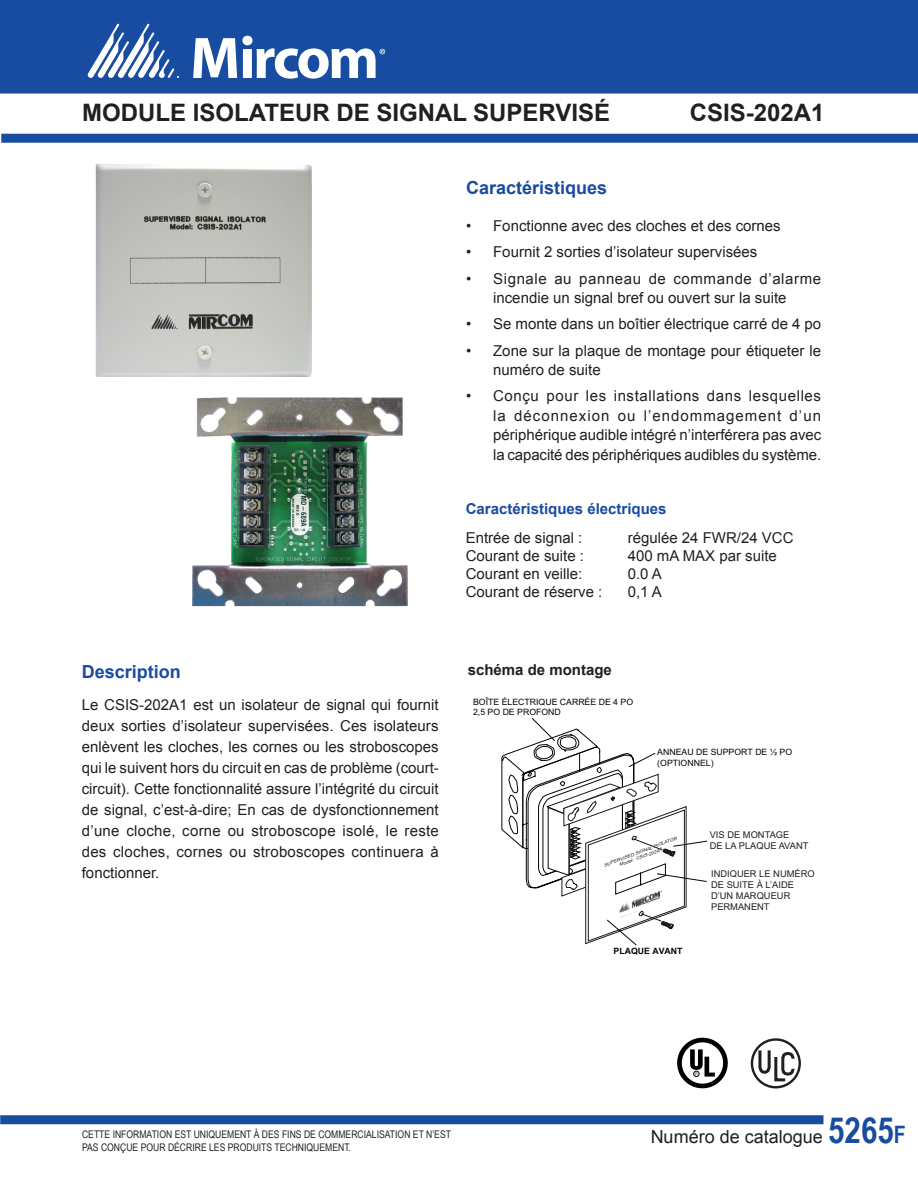
<style>
.page{position:relative;width:918px;height:1188px;background:#fff}
.page>*{position:absolute;margin:0;border:0;box-sizing:border-box;transform-origin:0 0}
.t1{font:700 36px "Arial Narrow";color:#184ca0}
.t2{font:700 24px "Arial";color:#231f20}
.t3{font:18px "Arial";color:#231f20}
.heading_1{font:700 18px "Arial";color:#184ca0}
.heading_3{font:700 18px "Arial";color:#184ca0}
.t4{font:15px/21px "Arial";color:#231f20;text-align:justify}
.t5{font:700 15px "Arial";color:#184ca0}
.t6{font:700 15px "Arial";color:#231f20}
.t7{font:10.5px "Arial Narrow";color:#231f20}
.t8{font:9.3px/11.2px "Arial";color:#231f20}
.t9{font:8.7px/10.5px "Arial";color:#050504}
.t10{font:700 8.7px "Arial";color:#050504}
.t11{font:italic 4.35px/5.2px "Arial";color:#231f20;scale:1.14 1}
.s1{font-size:24px}
</style>
<div class="page">
<div style="left:1px;top:1px;width:917px;height:92px;background:#184ca0"></div>
<div style="left:0;top:0;width:918px;height:94px;border:2px solid #184ca0"></div>
<div style="left:0;top:1115px;width:823px;height:9px;background:#184ca0"></div>
<div style="left:1px;top:134px;width:917px;height:9px;background:#184ca0"></div>
<svg style="left:88px;top:24px;width:91px;height:54px"></svg>
<svg style="left:193px;top:36px;width:192px;height:43px"></svg>
<svg style="left:677px;top:1038px;width:51px;height:50px"></svg>
<div style="left:751px;top:1038px;width:50px;height:50px;border:2px solid #231f20;border-radius:50%"></div>
<svg style="left:757px;top:1047px;width:40px;height:36px"></svg>
<img style="left:192px;top:397px;width:216px;height:210px">
<img style="left:96px;top:164px;width:216px;height:213px">
<svg style="left:501px;top:718px;width:206px;height:228px"></svg>
<p class="t2" style="left:82px;top:97px;width:530px">MODULE ISOLATEUR DE SIGNAL SUPERVISÉ</p>
<p class="t2" style="left:690px;top:97px;width:136px">CSIS-202A1</p>
<p class="heading_1" style="left:466px;top:175px;width:143px">Caractéristiques</p>
<p class="t4" style="left:466px;top:215px;width:316px">• Fonctionne avec des cloches et des cornes</p>
<p class="t4" style="left:466px;top:242px;width:293px">• Fournit 2 sorties d’isolateur supervisées</p>
<p class="t4" style="left:466px;top:269px;width:357px;line-height:19.5px;text-align:center">• Signale au panneau de commande d’alarme incendie un signal bref ou ouvert sur la suite</p>
<p class="t4" style="left:466px;top:314px;width:357px">• Se monte dans un boîtier électrique carré de 4 po</p>
<p class="t4" style="left:493px;top:341px;width:330px;line-height:19.5px;text-indent:-27px">• Zone sur la plaque de montage pour étiqueter le numéro de suite</p>
<p class="t4" style="left:493px;top:386px;width:330px;line-height:19.5px;text-indent:-27px">• Conçu pour les installations dans lesquelles la déconnexion ou l’endommagement d’un périphérique audible intégré n’interférera pas avec la capacité des périphériques audibles du système.</p>
<p class="heading_3" style="left:82px;top:660px;width:101px">Description</p>
<p class="t4" style="left:82px;top:694px;width:359px">Le CSIS-202A1 est un isolateur de signal qui fournit deux sorties d’isolateur supervisées. Ces isolateurs enlèvent les cloches, les cornes ou les stroboscopes qui le suivent hors du circuit en cas de problème (court&shy;circuit). Cette fonctionnalité assure l’intégrité du circuit de signal, c’est-à-dire; En cas de dysfonctionnement d’une cloche, corne ou stroboscope isolé, le reste des cloches, cornes ou stroboscopes continuera à fonctionner.</p>
<p class="t5" style="left:466px;top:499px;width:202px">Caractéristiques électriques</p>
<p class="t4" style="left:466px;top:528px;width:118px">Entrée de signal :</p>
<p class="t4" style="left:628px;top:528px;width:167px">régulée 24 FWR/24 VCC</p>
<p class="t4" style="left:466px;top:546px;width:120px">Courant de suite :</p>
<p class="t4" style="left:628px;top:546px;width:151px">400 mA MAX par suite</p>
<p class="t4" style="left:466px;top:564px;width:118px">Courant en veille:</p>
<p class="t4" style="left:628px;top:564px;width:36px">0.0 A</p>
<p class="t4" style="left:466px;top:582px;width:138px">Courant de réserve :</p>
<p class="t4" style="left:628px;top:582px;width:36px">0,1 A</p>
<p class="t6" style="left:468px;top:660px;width:146px">schéma de montage</p>
<p class="t9" style="left:473px;top:696px;width:162px">BOÎTE ÉLECTRIQUE CARRÉE DE 4 PO<br>2,5 PO DE PROFOND</p>
<p class="t9" style="left:657px;top:747px;width:136px">ANNEAU DE SUPPORT DE ½ PO (OPTIONNEL)</p>
<p class="t11" style="left:617px;top:858px;width:57px;text-indent:-15px;rotate:-21deg">SUPERVISED SIGNAL ISOLATOR<br>Model: CSIS-202A1</p>
<p class="t8" style="left:710px;top:829px;width:100px">VIS DE MONTAGE<br>DE LA PLAQUE AVANT</p>
<p class="t8" style="left:711px;top:868px;width:105px">INDIQUER LE NUMÉRO<br>DE SUITE À L’AIDE<br>D’UN MARQUEUR<br>PERMANENT</p>
<p class="t10" style="left:614px;top:945px;width:70px">PLAQUE AVANT</p>
<p class="t7" style="left:82px;top:1127px;width:371px">CETTE INFORMATION EST UNIQUEMENT À DES FINS DE COMMERCIALISATION ET N’EST</p>
<p class="t1" style="left:828px;top:1104px;width:79px">5265<span class="s1">F</span></p>
<p class="t7" style="left:82px;top:1139px;width:270px">PAS CONÇUE POUR DÉCRIRE LES PRODUITS TECHNIQUEMENT.</p>
<p class="t3" style="left:651px;top:1125px;width:174px">Numéro de catalogue</p>
</div>
